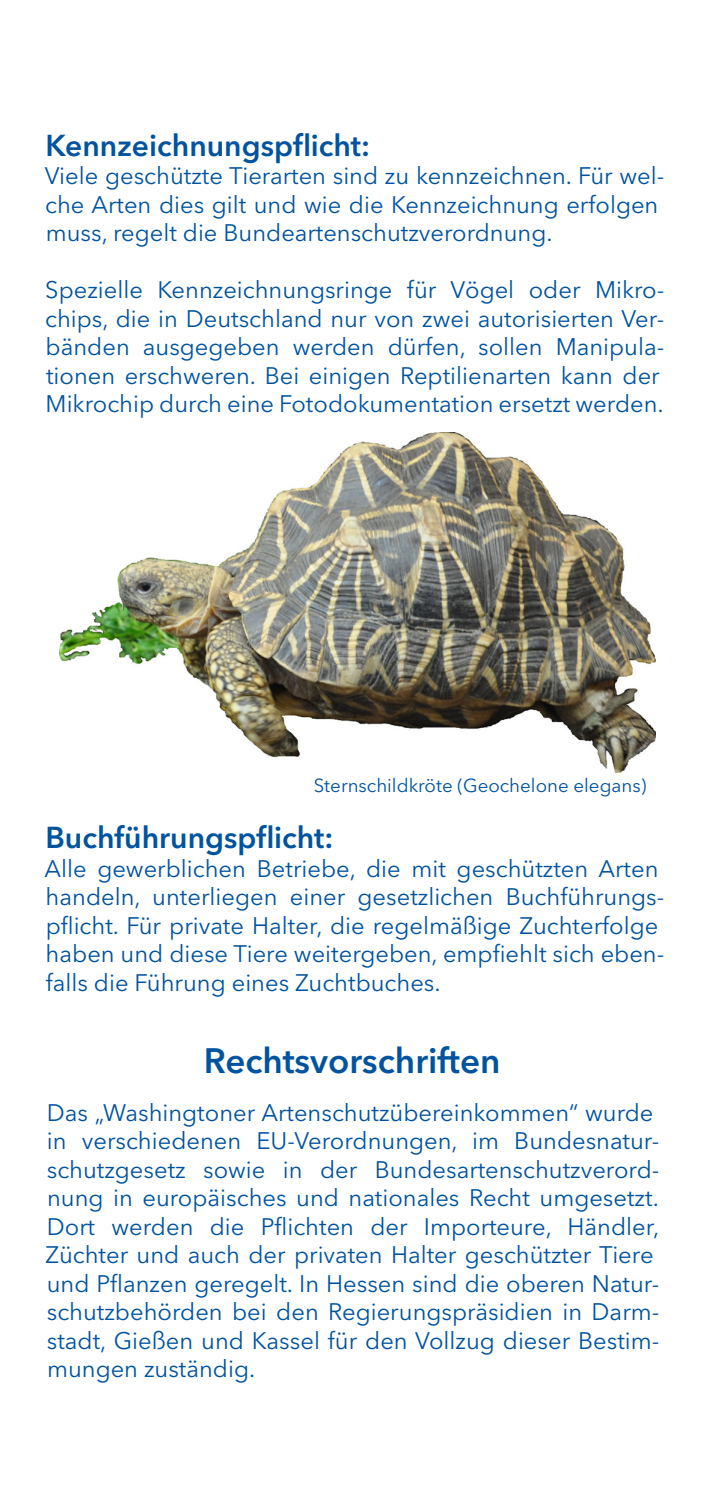
<style>
.page{position:relative;width:702px;height:1489px;background:#fff}
.page>*{position:absolute;margin:0;border:0;box-sizing:border-box;transform-origin:0 0}
.t1{font:600 35px "Avenir Next LT Pro";color:#0153a0}
.t2{font:600 30px "Avenir Next LT Pro";color:#0153a0}
.t3{font:23.75px/28.5px "Avenir Next LT Pro";color:#0153a0}
.t4{font:18.75px "Avenir Next LT Pro";color:#0153a0}
</style>
<div class="page">
<img style="left:59px;top:433px;width:596px;height:339px">
<p class="t2" style="left:45px;top:127px;width:326px">Kennzeichnungspflicht:</p>
<p class="t3" style="left:45px;top:162px;width:621px">Viele geschützte Tierarten sind zu kennzeichnen. Für wel&shy;che Arten dies gilt und wie die Kennzeichnung erfolgen muss, regelt die Bundeartenschutzverordnung.</p>
<p class="t3" style="left:45px;top:276px;width:620px">Spezielle Kennzeichnungsringe für Vögel oder Mikro&shy;chips, die in Deutschland nur von zwei autorisierten Ver&shy;bänden ausgegeben werden dürfen, sollen Manipula&shy;tionen erschweren. Bei einigen Reptilienarten kann der Mikrochip durch eine Fotodokumentation ersetzt werden.</p>
<p class="t4" style="left:314px;top:774px;width:334px">Sternschildkröte (Geochelone elegans)</p>
<p class="t2" style="left:45px;top:819px;width:289px">Buchführungspflicht:</p>
<p class="t3" style="left:44px;top:854px;width:621px">Alle gewerblichen Betriebe, die mit geschützten Arten handeln, unterliegen einer gesetzlichen Buchführungs&shy;pflicht. Für private Halter, die regelmäßige Zuchterfolge haben und diese Tiere weitergeben, empfiehlt sich eben&shy;falls die Führung eines Zuchtbuches.</p>
<h1 class="t1" style="left:204px;top:1039px;width:298px">Rechtsvorschriften</h1>
<p class="t3" style="left:46px;top:1097px;width:615px">Das „Washingtoner Artenschutzübereinkommen“ wurde in verschiedenen EU-Verordnungen, im Bundesnatur&shy;schutzgesetz sowie in der Bundesartenschutzverord&shy;nung in europäisches und nationales Recht umgesetzt.<br>Dort werden die Pflichten der Importeure, Händler, Züchter und auch der privaten Halter geschützter Tiere und Pflanzen geregelt. In Hessen sind die oberen Natur&shy;schutzbehörden bei den Regierungspräsidien in Darm&shy;stadt, Gießen und Kassel für den Vollzug dieser Bestim&shy;mungen zuständig.</p>
</div>
